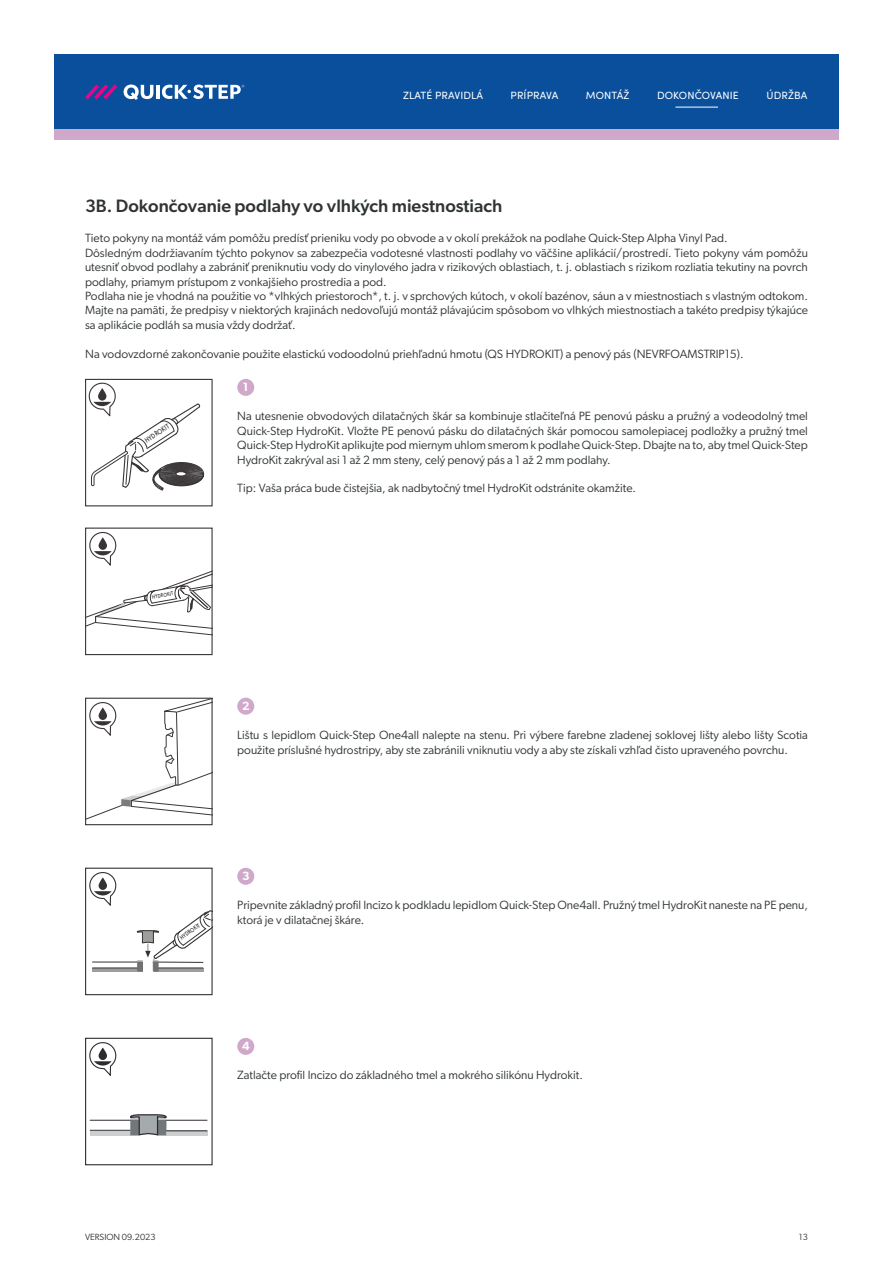
<style>
.page{position:relative;width:893px;height:1263px;background:#fff}
.page>*{position:absolute;margin:0;border:0;box-sizing:border-box;transform-origin:0 0}
.t1{font:500 18px "Gibson";color:#2f3333}
.t2{font:12px/14.4px "Gibson";color:#2f3333}
.t3{font:600 12px "Gibson";color:#fff}
.t4{font:10.5px "Sofia Pro";letter-spacing:.01em;color:#fff}
.t5{font:9px "Gibson";color:#2f3333}
.t6{font:500 7.5px "Futura PT";color:#231f20;scale:.84 1}
.t7{font:500 6.3px "Futura PT";color:#1d1c1c;scale:.84 1}
.t8{font:500 5.7px "Futura PT";color:#231f20;scale:.84 1}
</style>
<div class="page">
<div style="left:54px;top:54px;width:785px;height:75px;background:#0a4f9c"></div>
<div style="left:54px;top:129px;width:785px;height:11px;background:#d0a8ca"></div>
<svg style="left:85px;top:84px;width:32px;height:15px"></svg>
<svg style="left:124px;top:85px;width:29px;height:15px"></svg>
<hr style="left:156px;top:85px;width:4px;height:14px;background:#fff">
<svg style="left:162px;top:85px;width:82px;height:14px"></svg>
<div style="left:85px;top:379px;width:128px;height:127px;border:1px solid #231f20"></div>
<svg style="left:88px;top:382px;width:116px;height:109px"></svg>
<div style="left:85px;top:528px;width:128px;height:127px;border:1px solid #231f20"></div>
<svg style="left:86px;top:531px;width:126px;height:124px"></svg>
<svg style="left:87px;top:700px;width:124px;height:120px"></svg>
<div style="left:85px;top:698px;width:128px;height:127px;border:1px solid #231f20"></div>
<hr style="left:92px;top:968px;width:51px;height:3px;background:#939591">
<hr style="left:92px;top:962px;width:45px;height:1px;background:#1d1c1c">
<hr style="left:92px;top:967px;width:51px;height:1px;background:#1d1c1c">
<svg style="left:89px;top:872px;width:28px;height:34px"></svg>
<div style="left:85px;top:868px;width:128px;height:127px;border:1px solid #1d1c1c"></div>
<svg style="left:137px;top:909px;width:76px;height:62px"></svg>
<div style="left:137px;top:962px;width:6px;height:9px;border:1px solid #5f6260"></div>
<div style="left:153px;top:962px;width:5px;height:9px;background:#6f7270"></div>
<svg style="left:167px;top:1131px;width:40px;height:4px"></svg>
<hr style="left:158px;top:1120px;width:49px;height:1px;background:#171419">
<hr style="left:166px;top:1130px;width:41px;height:1px;background:#171419">
<div style="left:85px;top:1038px;width:128px;height:127px;border:1px solid #171419"></div>
<svg style="left:89px;top:1042px;width:28px;height:34px"></svg>
<svg style="left:89px;top:1115px;width:78px;height:21px"></svg>
<div style="left:237px;top:379px;width:17px;height:17px;background:#d0a8ca;border-radius:50%"></div>
<div style="left:237px;top:698px;width:17px;height:17px;background:#d0a8ca;border-radius:50%"></div>
<div style="left:237px;top:868px;width:17px;height:17px;background:#d0a8ca;border-radius:50%"></div>
<div style="left:237px;top:1038px;width:17px;height:17px;background:#d0a8ca;border-radius:50%"></div>
<hr style="left:675px;top:107px;width:43px;height:1px;background:#fff">
<p class="t4" style="left:403px;top:87px;width:81px">ZLATÉ PRAVIDLÁ</p>
<p class="t4" style="left:510px;top:87px;width:49px">PRÍPRAVA</p>
<p class="t4" style="left:586px;top:87px;width:45px">MONTÁŽ</p>
<p class="t4" style="left:657px;top:87px;width:83px">DOKONČOVANIE</p>
<p class="t4" style="left:767px;top:87px;width:42px">ÚDRŽBA</p>
<h1 class="t1" style="left:85px;top:194px;width:419px">3B. Dokončovanie podlahy vo vlhkých miestnostiach</h1>
<p class="t2" style="left:85px;top:231px;width:724px">Tieto pokyny na montáž vám pomôžu predísť prieniku vody po obvode a v okolí prekážok na podlahe Quick-Step Alpha Vinyl Pad.<br>Dôsledným dodržiavaním týchto pokynov sa zabezpečia vodotesné vlastnosti podlahy vo väčšine aplikácií/prostredí. Tieto pokyny vám pomôžu utesniť obvod podlahy a zabrániť preniknutiu vody do vinylového jadra v rizikových oblastiach, t. j. oblastiach s rizikom rozliatia tekutiny na povrch podlahy, priamym prístupom z vonkajšieho prostredia a pod.<br>Podlaha nie je vhodná na použitie vo *vlhkých priestoroch*, t. j. v sprchových kútoch, v okolí bazénov, sáun a v miestnostiach s vlastným odtokom.<br>Majte na pamäti, že predpisy v niektorých krajinách nedovoľujú montáž plávajúcim spôsobom vo vlhkých miestnostiach a takéto predpisy týkajúce sa aplikácie podláh sa musia vždy dodržať.</p>
<p class="t2" style="left:85px;top:346px;width:660px">Na vodovzdorné zakončovanie použite elastickú vodoodolnú priehľadnú hmotu (QS HYDROKIT) a penový pás (NEVRFOAMSTRIP15).</p>
<p class="t6" style="left:143px;top:437px;width:34px;rotate:-33deg">HYDROKIT</p>
<p class="t8" style="left:152px;top:593px;width:27px;rotate:-10deg">HYDROKIT</p>
<p class="t3" style="left:243px;top:380px;width:7px">1</p>
<p class="t2" style="left:237px;top:409px;width:572px;text-align:justify">Na utesnenie obvodových dilatačných škár sa kombinuje stlačiteľná PE penovú pásku a pružný a vodeodolný tmel Quick-Step HydroKit. Vložte PE penovú pásku do dilatačných škár pomocou samolepiacej podložky a pružný tmel Quick-Step HydroKit aplikujte pod miernym uhlom smerom k podlahe Quick-Step. Dbajte na to, aby tmel Quick-Step HydroKit zakrýval asi 1 až 2 mm steny, celý penový pás a 1 až 2 mm podlahy.</p>
<p class="t2" style="left:237px;top:481px;width:400px">Tip: Vaša práca bude čistejšia, ak nadbytočný tmel HydroKit odstránite okamžite.</p>
<p class="t3" style="left:242px;top:699px;width:9px">2</p>
<p class="t2" style="left:237px;top:728px;width:572px">Lištu s lepidlom Quick-Step One4all nalepte na stenu. Pri výbere farebne zladenej soklovej lišty alebo lišty Scotia použite príslušné hydrostripy, aby ste zabránili vniknutiu vody a aby ste získali vzhľad čisto upraveného povrchu.</p>
<p class="t7" style="left:178px;top:935px;width:29px;rotate:-36deg">HYDROKIT</p>
<p class="t3" style="left:242px;top:869px;width:9px">3</p>
<p class="t2" style="left:237px;top:898px;width:572px">Pripevnite základný profil Incizo k podkladu lepidlom Quick-Step One4all. Pružný tmel HydroKit naneste na PE penu, ktorá je v dilatačnej škáre.</p>
<p class="t3" style="left:242px;top:1039px;width:9px">4</p>
<p class="t2" style="left:237px;top:1068px;width:347px">Zatlačte profil Incizo do základného tmel a mokrého silikónu Hydrokit.</p>
<p class="t5" style="left:85px;top:1231px;width:72px">VERSION 09.2023</p>
<p class="t5" style="left:799px;top:1231px;width:10px">13</p>
</div>
